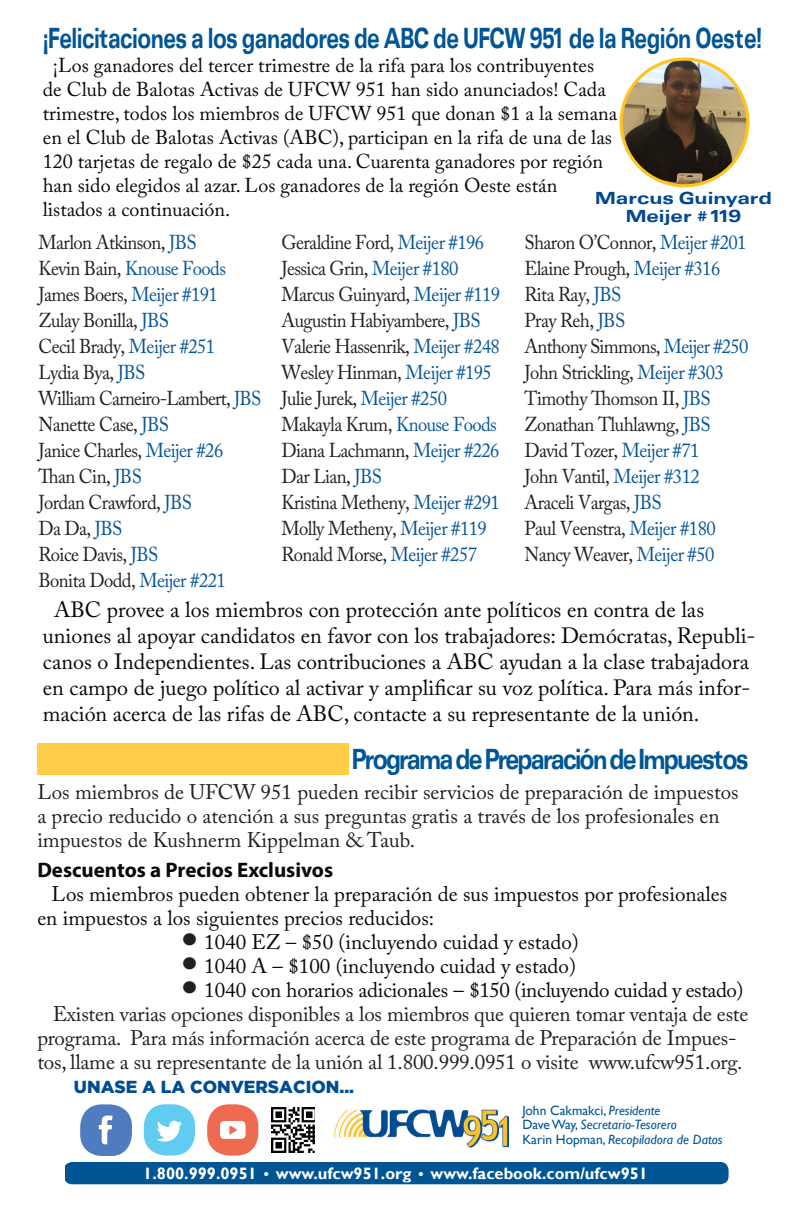
<style>
.page{position:relative;width:792px;height:1224px;background:#fff}
.page>*{position:absolute;margin:0;border:0;box-sizing:border-box;transform-origin:0 0}
.t1{font:30px "Unique Extended BOLD";letter-spacing:-.03em;color:#005595;scale:.61 1}
.t2{font:30px "Unique Extended BOLD";letter-spacing:-.09em;color:#005595;scale:.67 1}
.t3{font:22px/26px "Adobe Caslon Pro";color:#0c0609}
.t4{font:21px/24px "Adobe Caslon Pro";letter-spacing:-.01em;color:#231f20}
.t5{font:21px/24px "Adobe Caslon Pro";color:#070a07}
.t6{font:700 21px "Myriad Pro";color:#070a07}
.t7{font:20.2px "Unique Light BOLD";letter-spacing:-.04em;color:#005595}
.t8{font:20px "Adobe Caslon Pro";letter-spacing:-.03em;color:#231f20;scale:.93 1}
.t9{font:20px "Adobe Caslon Pro";color:#0c0609}
.t10{font:20px "Adobe Caslon Pro";letter-spacing:-.03em;color:#095596;scale:.93 1}
.t11{font:18px "Unique Extended BOLD";color:#014990}
.t12{font:900 17.4px "Gotham";color:#014d92}
.t13{font:italic 16.4px/18.4px "Gill Sans";color:#005595}
.t14{font:700 16.4px "Gill Sans";color:#fff}
.t15{font:italic 13.6px "Gill Sans";color:#005595}
.t16{font:13.6px "Gill Sans";color:#005595}
.s1{color:#095596}
.s2{color:#231f20}
.s3{font-style:normal}
.s4{font-style:italic}
.s5{font-family:"Unique Light BOLD";font-weight:400;font-size:14.6px}
</style>
<div class="page">
<div style="left:38px;top:743px;width:311px;height:32px;background:#fece49"></div>
<div style="left:65px;top:1162px;width:664px;height:22px;background:#005595"></div>
<img style="left:334px;top:1109px;width:174px;height:39px">
<img style="left:271px;top:1108px;width:43px;height:45px">
<div style="left:207px;top:1104px;width:51px;height:52px;background:#ee6b51;border-radius:22px"></div>
<svg style="left:220px;top:1121px;width:26px;height:18px"></svg>
<div style="left:80px;top:1104px;width:52px;height:52px;background:#4e7cbf;border-radius:22px"></div>
<svg style="left:99px;top:1115px;width:14px;height:29px"></svg>
<div style="left:144px;top:1104px;width:51px;height:52px;background:#60ccf1;border-radius:22px"></div>
<svg style="left:157px;top:1121px;width:25px;height:21px"></svg>
<img style="left:621px;top:59px;width:127px;height:127px;border-radius:63px">
<div style="left:620px;top:57px;width:129px;height:130px;border:3px solid #fec422;border-radius:50%"></div>
<p class="t1" style="left:43px;top:21px;width:1181px">¡Felicitaciones a los ganadores de ABC de UFCW 951 de la Región Oeste!</p>
<p class="t9" style="left:53px;top:54px;width:543px">¡Los ganadores del tercer trimestre de la rifa para los contribuyentes</p>
<p class="t9" style="left:43px;top:78px;width:565px">de Club de Balotas Activas de UFCW 951 han sido anunciados! Cada</p>
<p class="t9" style="left:43px;top:102px;width:576px">trimestre, todos los miembros de UFCW 951 que donan $1 a la semana</p>
<p class="t9" style="left:43px;top:126px;width:571px">en el Club de Balotas Activas (ABC), participan en la rifa de una de las</p>
<p class="t9" style="left:43px;top:150px;width:562px">120 tarjetas de regalo de $25 cada una. Cuarenta ganadores por región</p>
<p class="t9" style="left:43px;top:174px;width:516px">han sido elegidos al azar. Los ganadores de la región Oeste están</p>
<p class="t9" style="left:43px;top:198px;width:189px">listados a continuación.</p>
<p class="t11" style="left:595px;top:188px;width:179px">Marcus Guinyard</p>
<p class="t11" style="left:626px;top:206px;width:117px">Meijer #119</p>
<p class="t8" style="left:39px;top:230px;width:172px">Marlon Atkinson, <span class="s1">JBS</span></p>
<p class="t10" style="left:39px;top:256px;width:203px"><span class="s2">Kevin Bain,</span> Knouse Foods</p>
<p class="t8" style="left:39px;top:282px;width:194px">James Boers, <span class="s1">Meijer #191</span></p>
<p class="t8" style="left:39px;top:308px;width:142px">Zulay Bonilla, <span class="s1">JBS</span></p>
<p class="t8" style="left:39px;top:334px;width:192px">Cecil Brady, <span class="s1">Meijer #251</span></p>
<p class="t8" style="left:39px;top:360px;width:116px">Lydia Bya, <span class="s1">JBS</span></p>
<p class="t8" style="left:39px;top:386px;width:241px">William Carneiro-Lambert, <span class="s1">JBS</span></p>
<p class="t8" style="left:39px;top:412px;width:142px">Nanette Case, <span class="s1">JBS</span></p>
<p class="t8" style="left:39px;top:438px;width:200px">Janice Charles, <span class="s1">Meijer #26</span></p>
<p class="t8" style="left:39px;top:464px;width:113px">Than Cin, <span class="s1">JBS</span></p>
<p class="t8" style="left:39px;top:490px;width:167px">Jordan Crawford, <span class="s1">JBS</span></p>
<p class="t8" style="left:39px;top:516px;width:92px">Da Da, <span class="s1">JBS</span></p>
<p class="t8" style="left:39px;top:542px;width:130px">Roice Davis, <span class="s1">JBS</span></p>
<p class="t8" style="left:39px;top:568px;width:203px">Bonita Dodd, <span class="s1">Meijer #221</span></p>
<p class="t8" style="left:282px;top:230px;width:219px">Geraldine Ford, <span class="s1">Meijer #196</span></p>
<p class="t8" style="left:282px;top:256px;width:192px">Jessica Grin, <span class="s1">Meijer #180</span></p>
<p class="t8" style="left:282px;top:282px;width:237px">Marcus Guinyard, <span class="s1">Meijer #119</span></p>
<p class="t8" style="left:282px;top:308px;width:216px">Augustin Habiyambere, <span class="s1">JBS</span></p>
<p class="t8" style="left:282px;top:334px;width:236px">Valerie Hassenrik, <span class="s1">Meijer #248</span></p>
<p class="t8" style="left:282px;top:360px;width:228px">Wesley Hinman, <span class="s1">Meijer #195</span></p>
<p class="t8" style="left:282px;top:386px;width:180px">Julie Jurek, <span class="s1">Meijer #250</span></p>
<p class="t8" style="left:282px;top:412px;width:233px">Makayla Krum, <span class="s1">Knouse Foods</span></p>
<p class="t8" style="left:282px;top:438px;width:236px">Diana Lachmann, <span class="s1">Meijer #226</span></p>
<p class="t8" style="left:282px;top:464px;width:110px">Dar Lian, <span class="s1">JBS</span></p>
<p class="t8" style="left:282px;top:490px;width:236px">Kristina Metheny, <span class="s1">Meijer #291</span></p>
<p class="t8" style="left:282px;top:516px;width:222px">Molly Metheny, <span class="s1">Meijer #119</span></p>
<p class="t8" style="left:282px;top:542px;width:212px">Ronald Morse, <span class="s1">Meijer #257</span></p>
<p class="t8" style="left:525px;top:230px;width:240px">Sharon O’Connor, <span class="s1">Meijer #201</span></p>
<p class="t8" style="left:525px;top:256px;width:212px">Elaine Prough, <span class="s1">Meijer #316</span></p>
<p class="t8" style="left:525px;top:282px;width:106px">Rita Ray, <span class="s1">JBS</span></p>
<p class="t8" style="left:525px;top:308px;width:110px">Pray Reh, <span class="s1">JBS</span></p>
<p class="t8" style="left:525px;top:334px;width:242px">Anthony Simmons, <span class="s1">Meijer #250</span></p>
<p class="t8" style="left:525px;top:360px;width:216px">John Strickling, <span class="s1">Meijer #303</span></p>
<p class="t8" style="left:525px;top:386px;width:202px">Timothy Thomson II, <span class="s1">JBS</span></p>
<p class="t8" style="left:525px;top:412px;width:202px">Zonathan Tluhlawng, <span class="s1">JBS</span></p>
<p class="t8" style="left:525px;top:438px;width:190px">David Tozer, <span class="s1">Meijer #71</span></p>
<p class="t8" style="left:525px;top:464px;width:190px">John Vantil, <span class="s1">Meijer #312</span></p>
<p class="t8" style="left:525px;top:490px;width:149px">Araceli Vargas, <span class="s1">JBS</span></p>
<p class="t8" style="left:525px;top:516px;width:207px">Paul Veenstra, <span class="s1">Meijer #180</span></p>
<p class="t8" style="left:525px;top:542px;width:206px">Nancy Weaver, <span class="s1">Meijer #50</span></p>
<p class="t3" style="left:43px;top:597px;width:714px;text-indent:11px">ABC provee a los miembros con protección ante políticos en contra de las uniones al apoyar candidatos en favor con los trabajadores: Demócratas, Republi&shy;canos o Independientes. Las contribuciones a ABC ayudan a la clase trabajadora en campo de juego político al activar y amplificar su voz política. Para más infor&shy;mación acerca de las rifas de ABC, contacte a su representante de la unión.</p>
<p class="t2" style="left:352px;top:741px;width:593px">Programa de Preparación de Impuestos</p>
<p class="t4" style="left:37px;top:779px;width:703px">Los miembros de UFCW 951 pueden recibir servicios de preparación de impuestos a precio reducido o atención a sus preguntas gratis a través de los profesionales en impuestos de Kushnerm Kippelman &amp; Taub.</p>
<p class="t6" style="left:37px;top:856px;width:297px">Descuentos a Precios Exclusivos</p>
<p class="t5" style="left:37px;top:881px;width:691px;text-indent:14px">Los miembros pueden obtener la preparación de sus impuestos por profesionales en impuestos a los siguientes precios reducidos:</p>
<p class="t5" style="left:181px;top:929px;width:399px"><span class="s2">●</span> 1040 EZ – $50 (incluyendo cuidad y estado)</p>
<p class="t5" style="left:181px;top:953px;width:396px"><span class="s2">●</span> 1040 A – $100 (incluyendo cuidad y estado)</p>
<p class="t5" style="left:181px;top:977px;width:564px"><span class="s2">●</span> 1040 con horarios adicionales – $150 (incluyendo cuidad y estado)</p>
<p class="t4" style="left:37px;top:1001px;width:713px;text-indent:15px">Existen varias opciones disponibles a los miembros que quieren tomar ventaja de este programa. Para más información acerca de este programa de Preparación de Impues&shy;tos, llame a su representante de la unión al 1.800.999.0951 o visite www.ufcw951.org.</p>
<p class="t7" style="left:79px;top:1076px;width:245px">JOIN THE CONVERSATION...</p>
<p class="t12" style="left:74px;top:1077px;width:282px">UNASE A LA CONVERSACION...</p>
<p class="t13" style="left:524px;top:1097px;width:192px"><span class="s3">John Cakmakci,</span> President<br><span class="s3">Dave Way,</span> Secretary-Treasurer<br><span class="s3">Karin Hopman,</span> Recorder</p>
<p class="t16" style="left:522px;top:1102px;width:140px">John Cakmakci, <span class="s4">Presidente</span></p>
<p class="t15" style="left:522px;top:1117px;width:156px"><span class="s3">Dave Way,</span> Secretario-Tesorero</p>
<p class="t15" style="left:522px;top:1131px;width:202px"><span class="s3">Karin Hopman,</span> Recopiladora de Datos</p>
<p class="t14" style="left:143px;top:1163px;width:506px">1.800.999.0951 <span class="s5">•</span> www.ufcw951.org <span class="s5">•</span> www.facebook.com/ufcw951</p>
</div>
